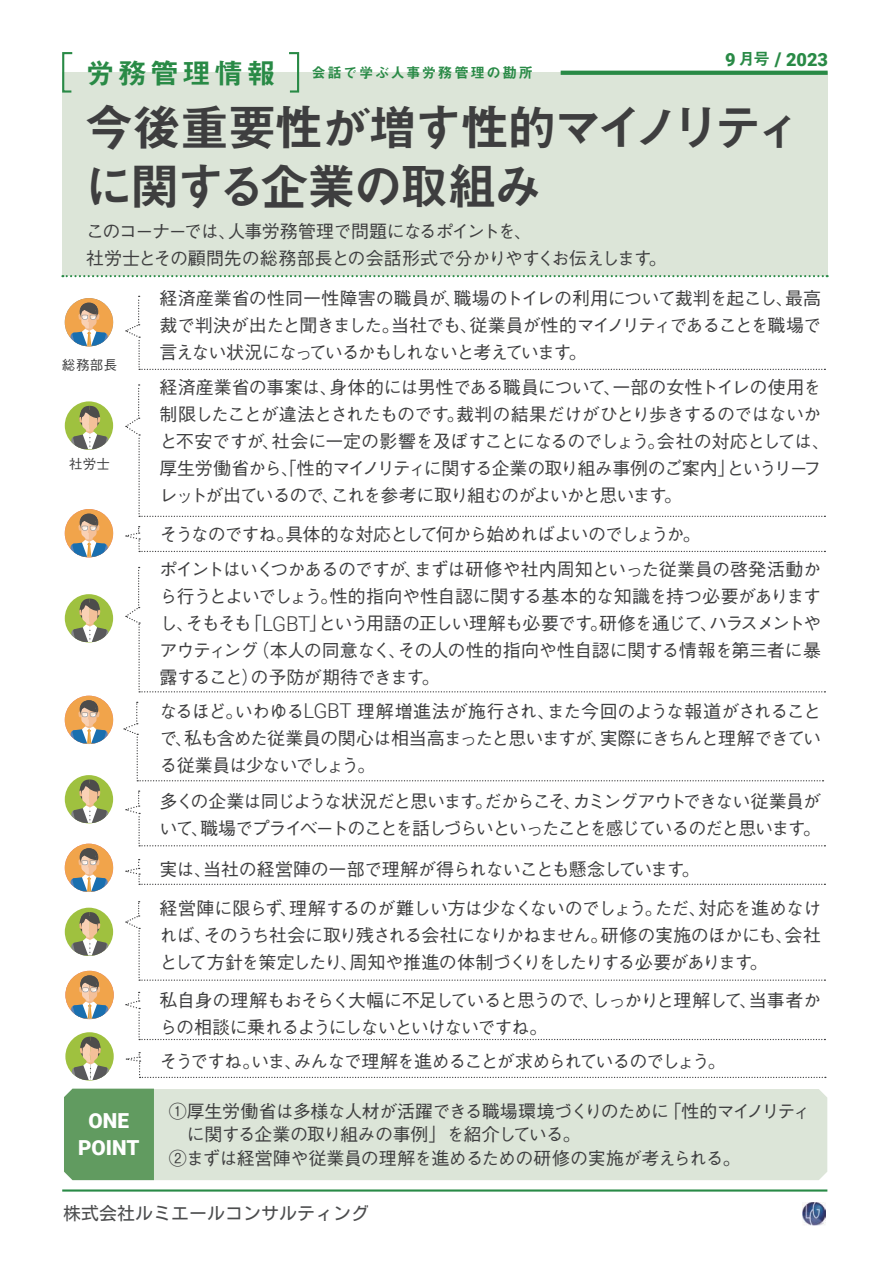
<style>
.page{position:relative;width:893px;height:1263px;background:#fff}
.page>*{position:absolute;margin:0;border:0;box-sizing:border-box;transform-origin:0 0}
.t1{font:49.5px/58.5px "Midashi Go Pr 6 N MB31 90 msp RKSJ H";letter-spacing:-.07em;color:#3e3e3f}
.t2{font:900 20.7px/27px "Roboto";letter-spacing:-.005em;color:#fff;text-align:center}
.t3{font:900 18.15px "Roboto";color:#298a46}
.t4{font:18px/27px "Gothic BBB Pr 6 N Medium 90 msp RKSJ H";letter-spacing:-.055em;color:#3e3e3f}
.t5{font:18px/23.4px "Gothic BBB Pr 6 N Medium 90 msp RKSJ H";letter-spacing:-.035em;color:#3e3e3f}
.t6{font:18px/27px "Gothic BBB Pr 6 N Medium 90 msp RKSJ H";letter-spacing:-.085em;color:#3e3e3f}
.t7{font:18px "Gothic BBB Pr 6 N Medium 90 msp RKSJ H";letter-spacing:-.08em;color:#3e3e3f}
.t8{font:18px "Motoya L Cedar W3 90 ms RKSJ H";color:#4c4d4e}
.t9{font:14.4px "Midashi Go Pr 6 N MB31 90 msp RKSJ H";letter-spacing:.115em;color:#298a46}
.t10{font:13.5px "Gothic BBB Pr 6 N Medium 90 msp RKSJ H";letter-spacing:.025em;color:#3e3e3f}
.s1{font-family:"Midashi Go Pr 6 N MB31 90 msp RKSJ H";font-weight:400;font-size:16.5px}
.s2{font-size:18.9px}
.s3{font-size:28.8px}
.s4{font-family:"Roboto";font-weight:300;font-size:20.55px}
</style>
<div class="page">
<img style="left:802px;top:1202px;width:23px;height:23px">
<svg style="left:125px;top:901px;width:700px;height:80px"></svg>
<svg style="left:126px;top:791px;width:699px;height:55px"></svg>
<div style="left:62px;top:73px;width:765px;height:203px;background:#dce5d8"></div>
<svg style="left:62px;top:275px;width:766px;height:2px"></svg>
<svg style="left:561px;top:71px;width:267px;height:4px"></svg>
<svg style="left:62px;top:52px;width:12px;height:41px"></svg>
<svg style="left:287px;top:52px;width:13px;height:41px"></svg>
<hr style="left:62px;top:1189px;width:765px;height:3px;background:#298a46">
<div style="left:154px;top:1089px;width:673px;height:91px;background:#dce5d8"></div>
<svg style="left:125px;top:296px;width:700px;height:74px"></svg>
<svg style="left:126px;top:859px;width:699px;height:26px"></svg>
<svg style="left:125px;top:384px;width:700px;height:133px"></svg>
<div style="left:64px;top:1089px;width:90px;height:91px;background:#619b60"></div>
<svg style="left:126px;top:526px;width:699px;height:26px"></svg>
<svg style="left:125px;top:567px;width:700px;height:125px"></svg>
<div style="left:65px;top:298px;width:48px;height:48px;background:#f1a44b;border-radius:50%"></div>
<svg style="left:70px;top:303px;width:38px;height:43px"></svg>
<div style="left:65px;top:509px;width:48px;height:48px;background:#f1a44b;border-radius:50%"></div>
<svg style="left:70px;top:514px;width:38px;height:43px"></svg>
<div style="left:65px;top:696px;width:48px;height:48px;background:#f1a44b;border-radius:50%"></div>
<svg style="left:70px;top:701px;width:38px;height:42px"></svg>
<div style="left:65px;top:844px;width:48px;height:48px;background:#f1a44b;border-radius:50%"></div>
<svg style="left:70px;top:849px;width:38px;height:42px"></svg>
<svg style="left:65px;top:401px;width:48px;height:49px"></svg>
<svg style="left:67px;top:404px;width:45px;height:45px"></svg>
<div style="left:65px;top:594px;width:48px;height:48px;background:#9fc13f;border-radius:50%"></div>
<svg style="left:67px;top:597px;width:45px;height:45px"></svg>
<div style="left:65px;top:775px;width:48px;height:48px;background:#9fc13f;border-radius:50%"></div>
<svg style="left:67px;top:778px;width:45px;height:45px"></svg>
<div style="left:65px;top:908px;width:48px;height:48px;background:#9fc13f;border-radius:50%"></div>
<svg style="left:67px;top:910px;width:45px;height:45px"></svg>
<div style="left:65px;top:971px;width:49px;height:48px;background:#f1a44b;border-radius:50%"></div>
<svg style="left:71px;top:976px;width:37px;height:43px"></svg>
<svg style="left:126px;top:992px;width:699px;height:48px"></svg>
<svg style="left:126px;top:1052px;width:700px;height:26px"></svg>
<svg style="left:65px;top:1032px;width:49px;height:49px"></svg>
<svg style="left:68px;top:1035px;width:45px;height:45px"></svg>
<svg style="left:123px;top:702px;width:700px;height:79px"></svg>
<p class="t3" style="left:725px;top:49px;width:104px">9 <span class="s1">月号</span> <span class="s2">/</span> 2023</p>
<p class="t9" style="left:86px;top:67px;width:449px"><span class="s3">労務管理情報　</span>会話で学ぶ人事労務管理の勘所</p>
<h1 class="t1" style="left:84px;top:105px;width:721px">今後重要性が増す性的マイノリティに関する企業の取組み</h1>
<p class="t4" style="left:86px;top:220px;width:582px">このコーナーでは、人事労務管理で問題になるポイントを、<br>社労士とその顧問先の総務部長との会話形式で分かりやすくお伝えします。</p>
<p class="t10" style="left:62px;top:360px;width:57px">総務部長</p>
<p class="t10" style="left:69px;top:459px;width:42px">社労士</p>
<p class="t2" style="left:78px;top:1107px;width:63px">ONE<br>POINT</p>
<p class="t4" style="left:159px;top:287px;width:663px;text-align:justify">経済産業省の性同一性障害の職員が、職場のトイレの利用について裁判を起こし、最高裁で判決が出たと聞きました。当社でも、従業員が性的マイノリティであることを職場で言えない状況になっているかもしれないと考えています。</p>
<p class="t4" style="left:159px;top:376px;width:672px">経済産業省の事案は、身体的には男性である職員について、一部の女性トイレの使用を制限したことが違法とされたものです。裁判の結果だけがひとり歩きするのではないかと不安ですが、社会に一定の影響を及ぼすことになるのでしょう。会社の対応としては、厚生労働省から、「性的マイノリティに関する企業の取り組み事例のご案内」というリーフレットが出ているので、これを参考に取り組むのがよいかと思います。</p>
<p class="t4" style="left:159px;top:519px;width:663px;line-height:35.5px">そうなのですね。具体的な対応として何から始めればよいのでしょうか。<br>ポイントはいくつかあるのですが、まずは研修や社内周知といった従業員の啓発活動か</p>
<p class="t4" style="left:159px;top:586px;width:663px;text-align:justify">ら行うとよいでしょう。性的指向や性自認に関する基本的な知識を持つ必要がありますし、そもそも「<span class="s4">LGBT</span>」という用語の正しい理解も必要です。研修を通じて、ハラスメントやアウティング（本人の同意なく、その人の性的指向や性自認に関する情報を第三者に暴露すること）の予防が期待できます。</p>
<p class="t4" style="left:159px;top:700px;width:663px;text-align:justify">なるほど。いわゆる<span class="s4">LGBT</span> 理解増進法が施行され、また今回のような報道がされることで、私も含めた従業員の関心は相当高まったと思いますが、実際にきちんと理解できている従業員は少ないでしょう。</p>
<p class="t6" style="left:159px;top:790px;width:663px">多くの企業は同じような状況だと思います。だからこそ、カミングアウトできない従業員がいて、職場でプライベートのことを話しづらいといったことを感じているのだと思います。</p>
<p class="t5" style="left:159px;top:860px;width:542px">実は、当社の経営陣の一部で理解が得られないことも懸念しています。</p>
<p class="t4" style="left:159px;top:897px;width:663px;text-align:justify">経営陣に限らず、理解するのが難しい方は少なくないのでしょう。ただ、対応を進めなければ、そのうち社会に取り残される会社になりかねません。研修の実施のほかにも、会社として方針を策定したり、周知や推進の体制づくりをしたりする必要があります。</p>
<p class="t4" style="left:159px;top:989px;width:663px">私自身の理解もおそらく大幅に不足していると思うので、しっかりと理解して、当事者からの相談に乗れるようにしないといけないですね。</p>
<p class="t7" style="left:160px;top:1054px;width:568px">そうですね。いま、みんなで理解を進めることが求められているのでしょう。</p>
<p class="t5" style="left:169px;top:1102px;width:643px">①厚生労働省は多様な人材が活躍できる職場環境づくりのために「性的マイノリティ　に関する企業の取り組みの事例」を紹介している。<br>②まずは経営陣や従業員の理解を進めるための研修の実施が考えられる。</p>
<p class="t8" style="left:63px;top:1204px;width:307px">株式会社ルミエールコンサルティング</p>
</div>
